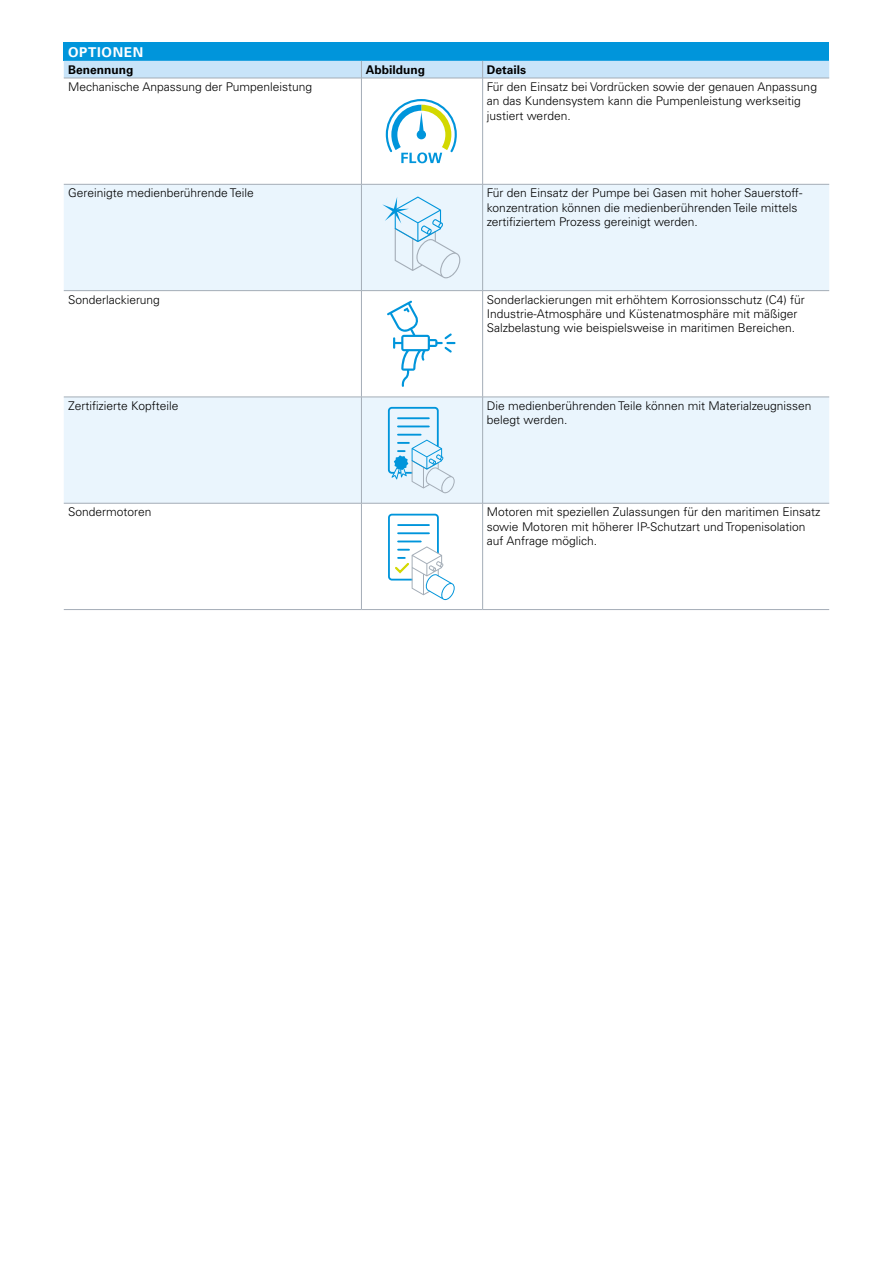
<style>
.page{position:relative;width:893px;height:1263px;background:#fff}
.page>*{position:absolute;margin:0;border:0;box-sizing:border-box;transform-origin:0 0}
.t1{font:700 13.5px "Univers LT Pro 65";letter-spacing:.05em;color:#fff}
.t2{font:300 12px/14.4px "Univers LT Pro 45";color:#000}
.t3{font:700 12px "Univers LT Pro 65";color:#000}
</style>
<div class="page">
<div style="left:64px;top:43px;width:765px;height:18px;background:#0095db"></div>
<svg style="left:64px;top:185px;width:765px;height:318px;fill:#eaf5fd"></svg>
<div style="left:64px;top:61px;width:765px;height:17px;background:#c8e4f9"></div>
<hr style="left:64px;top:78px;width:297px;height:1px;background:#a4adb7">
<hr style="left:361px;top:78px;width:122px;height:1px;background:#a4adb7">
<hr style="left:483px;top:78px;width:346px;height:1px;background:#a4adb7">
<hr style="left:64px;top:184px;width:297px;height:1px;background:#a4adb7">
<hr style="left:361px;top:184px;width:122px;height:1px;background:#a4adb7">
<hr style="left:483px;top:184px;width:346px;height:1px;background:#a4adb7">
<hr style="left:64px;top:290px;width:297px;height:1px;background:#a4adb7">
<hr style="left:361px;top:290px;width:122px;height:1px;background:#a4adb7">
<hr style="left:483px;top:290px;width:346px;height:1px;background:#a4adb7">
<hr style="left:64px;top:397px;width:297px;height:1px;background:#a4adb7">
<hr style="left:361px;top:397px;width:122px;height:1px;background:#a4adb7">
<hr style="left:483px;top:397px;width:346px;height:1px;background:#a4adb7">
<hr style="left:64px;top:503px;width:297px;height:1px;background:#a4adb7">
<hr style="left:361px;top:503px;width:122px;height:1px;background:#a4adb7">
<hr style="left:483px;top:503px;width:346px;height:1px;background:#a4adb7">
<hr style="left:64px;top:609px;width:297px;height:1px;background:#a4adb7">
<hr style="left:361px;top:609px;width:122px;height:1px;background:#a4adb7">
<hr style="left:483px;top:609px;width:346px;height:1px;background:#a4adb7">
<hr style="left:361px;top:78px;width:1px;height:106px;background:#a4adb7">
<hr style="left:482px;top:78px;width:1px;height:106px;background:#a4adb7">
<hr style="left:361px;top:184px;width:1px;height:106px;background:#a4adb7">
<hr style="left:482px;top:184px;width:1px;height:106px;background:#a4adb7">
<hr style="left:361px;top:291px;width:1px;height:106px;background:#a4adb7">
<hr style="left:482px;top:291px;width:1px;height:106px;background:#a4adb7">
<hr style="left:361px;top:397px;width:1px;height:106px;background:#a4adb7">
<hr style="left:482px;top:397px;width:1px;height:106px;background:#a4adb7">
<hr style="left:361px;top:503px;width:1px;height:106px;background:#a4adb7">
<hr style="left:482px;top:503px;width:1px;height:106px;background:#a4adb7">
<svg style="left:386px;top:99px;width:71px;height:64px"></svg>
<svg style="left:382px;top:197px;width:78px;height:82px;background:#d8ebf7"></svg>
<svg style="left:387px;top:301px;width:68px;height:86px"></svg>
<svg style="left:388px;top:407px;width:67px;height:86px;background:#c5e4f5"></svg>
<svg style="left:388px;top:513px;width:67px;height:87px"></svg>
<p class="t1" style="left:68px;top:42px;width:77px">OPTIONEN</p>
<p class="t3" style="left:68px;top:61px;width:67px">Benennung</p>
<p class="t3" style="left:366px;top:61px;width:61px">Abbildung</p>
<p class="t3" style="left:487px;top:61px;width:41px">Details</p>
<p class="t2" style="left:68px;top:79px;width:246px">Mechanische Anpassung der Pumpenleistung</p>
<p class="t2" style="left:487px;top:79px;width:332px">Für den Einsatz bei Vordrücken sowie der genauen Anpassung an das Kundensystem kann die Pumpenleistung werkseitig justiert werden.</p>
<p class="t2" style="left:68px;top:185px;width:187px">Gereinigte medienberührende Teile</p>
<p class="t2" style="left:487px;top:185px;width:317px">Für den Einsatz der Pumpe bei Gasen mit hoher Sauerstoff&shy;konzentration können die medienberührenden Teile mittels zertifiziertem Prozess gereinigt werden.</p>
<p class="t2" style="left:68px;top:292px;width:93px">Sonderlackierung</p>
<p class="t2" style="left:487px;top:292px;width:320px">Sonderlackierungen mit erhöhtem Korrosionsschutz (C4) für<br>Industrie-Atmosphäre und Küstenatmosphäre mit mäßiger<br>Salzbelastung wie beispielsweise in maritimen Bereichen.</p>
<p class="t2" style="left:68px;top:398px;width:112px">Zertifizierte Kopfteile</p>
<p class="t2" style="left:487px;top:398px;width:326px">Die medienberührenden Teile können mit Materialzeugnissen belegt werden.</p>
<p class="t2" style="left:68px;top:504px;width:85px">Sondermotoren</p>
<p class="t2" style="left:487px;top:504px;width:335px">Motoren mit speziellen Zulassungen für den maritimen Einsatz sowie Motoren mit höherer IP-Schutzart und Tropenisolation auf Anfrage möglich.</p>
</div>
